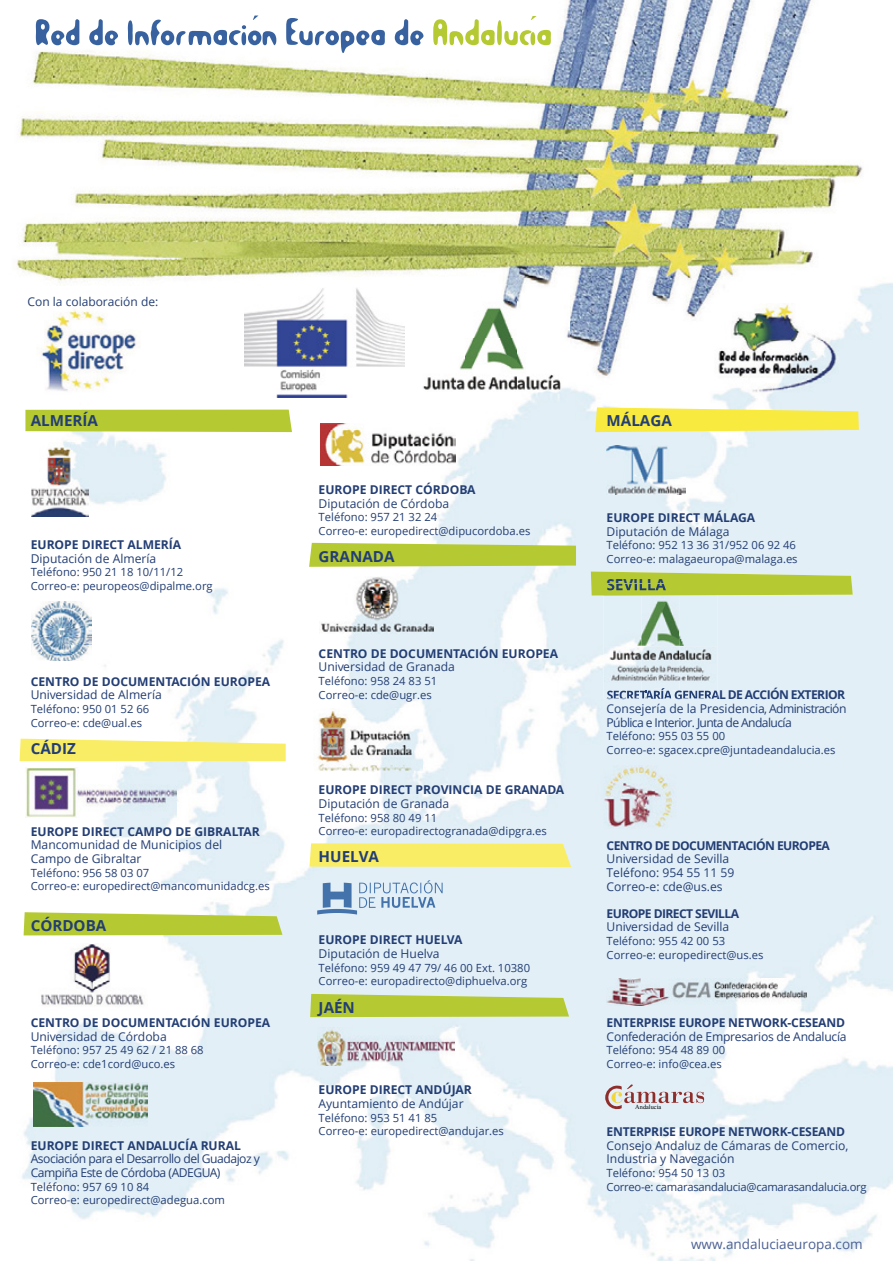
<style>
.page{position:relative;width:893px;height:1263px;background:#fff}
.page>*{position:absolute;margin:0;border:0;box-sizing:border-box;transform-origin:0 0}
.t1{font:700 15.15px "Open Sans";color:#233e74}
.t2{font:13.5px "Open Sans";color:#4b6093}
.t3{font:12.15px/13.6px "Open Sans";color:#233e74}
.t4{font:700 12.15px "Open Sans";color:#233e74}
.t5{font:700 12.15px "Open Sans";letter-spacing:-.05em;color:#233e74}
.t6{font:12.15px/13.6px "Open Sans";letter-spacing:-.05em;color:#233e74}
.t7{font:12.15px/13.6px "Open Sans";letter-spacing:-.04em;color:#233e74}
.t8{font:700 12.15px "Open Sans";letter-spacing:-.02em;color:#233e74}
.t9{font:12.15px "Open Sans";letter-spacing:-.02em;color:#233e74}
.t10{font:12px "Open Sans";color:#233e74}
.t11{font:11.25px/13.6px "Open Sans";color:#233e74}
.t12{font:11.25px/13.6px "Open Sans";letter-spacing:-.025em;color:#233e74}
.t13{font:6.3px "Times New Roman";color:#010202}
.s1{font-size:12.15px}
</style>
<div class="page">
<img style="left:17px;top:0;width:876px;height:1261px">
<img style="left:715px;top:303px;width:124px;height:94px">
<img style="left:36px;top:303px;width:105px;height:95px">
<svg style="left:433px;top:16px;width:118px;height:29px"></svg>
<svg style="left:36px;top:16px;width:387px;height:37px"></svg>
<img style="left:317px;top:1027px;width:137px;height:39px">
<img style="left:320px;top:576px;width:114px;height:57px">
<svg style="left:309px;top:543px;width:267px;height:24px;background:#bacc44"></svg>
<svg style="left:310px;top:843px;width:261px;height:24px;background:#f7ed6d"></svg>
<svg style="left:24px;top:912px;width:258px;height:23px;background:#bbce47"></svg>
<svg style="left:20px;top:739px;width:266px;height:22px;background:#f8ee75"></svg>
<div style="left:25px;top:410px;width:267px;height:22px;background:#b5c932"></div>
<img style="left:607px;top:445px;width:78px;height:49px">
<svg style="left:591px;top:571px;width:262px;height:24px;background:#bbce4e"></svg>
<img style="left:31px;top:442px;width:57px;height:74px">
<img style="left:314px;top:708px;width:109px;height:65px">
<img style="left:320px;top:423px;width:135px;height:43px">
<svg style="left:595px;top:407px;width:264px;height:25px;background:#f6eb59"></svg>
<img style="left:31px;top:601px;width:61px;height:60px">
<img style="left:26px;top:767px;width:150px;height:51px">
<img style="left:607px;top:979px;width:199px;height:26px">
<img style="left:596px;top:766px;width:84px;height:64px">
<svg style="left:317px;top:880px;width:126px;height:34px;background:#b5cce1"></svg>
<svg style="left:605px;top:1084px;width:99px;height:26px;background:#d2c9cc"></svg>
<img style="left:33px;top:1082px;width:115px;height:44px">
<img style="left:31px;top:943px;width:117px;height:69px">
<svg style="left:310px;top:994px;width:259px;height:23px;background:#b9cc46"></svg>
<img style="left:245px;top:287px;width:159px;height:111px">
<img style="left:603px;top:584px;width:114px;height:114px">
<img style="left:607px;top:584px;width:59px;height:6px">
<img style="left:607px;top:691px;width:19px;height:7px">
<svg style="left:627px;top:688px;width:55px;height:11px"></svg>
<img style="left:683px;top:691px;width:21px;height:7px">
<svg style="left:705px;top:691px;width:12px;height:8px"></svg>
<img style="left:414px;top:284px;width:155px;height:108px">
<p class="t10" style="left:27px;top:294px;width:132px"><span class="s1">C</span>on la colaboración de:</p>
<h1 class="t1" style="left:31px;top:410px;width:69px">ALMERÍA</h1>
<p class="t4" style="left:31px;top:536px;width:152px">EUROPE DIRECT ALMERÍA</p>
<p class="t3" style="left:31px;top:551px;width:127px">Diputación de Almería</p>
<p class="t11" style="left:31px;top:565px;width:184px">Teléfono: 950 21 18 10/11/12<br>Correo-e: peuropeos@dipalme.org</p>
<p class="t4" style="left:31px;top:673px;width:241px">CENTRO DE DOCUMENTACIÓN EUROPEA</p>
<p class="t3" style="left:31px;top:688px;width:133px">Universidad de Almería</p>
<p class="t11" style="left:31px;top:702px;width:120px">Teléfono: 950 01 52 66<br>Correo-e: cde@ual.es</p>
<h1 class="t1" style="left:31px;top:738px;width:47px">CÁDIZ</h1>
<p class="t4" style="left:31px;top:823px;width:231px">EUROPE DIRECT CAMPO DE GIBRALTAR</p>
<p class="t3" style="left:31px;top:838px;width:193px">Mancomunidad de Municipios del<br>Campo de Gibraltar</p>
<p class="t11" style="left:31px;top:865px;width:241px">Teléfono: 956 58 03 07<br>Correo-e: europedirect@mancomunidadcg.es</p>
<h1 class="t1" style="left:31px;top:915px;width:77px">CÓRDOBA</h1>
<p class="t4" style="left:31px;top:1014px;width:241px">CENTRO DE DOCUMENTACIÓN EUROPEA</p>
<p class="t3" style="left:31px;top:1029px;width:138px">Universidad de Córdoba</p>
<p class="t11" style="left:31px;top:1043px;width:175px">Teléfono: 957 25 49 62 / 21 88 68<br>Correo-e: cde1cord@uco.es</p>
<p class="t4" style="left:31px;top:1137px;width:212px">EUROPE DIRECT ANDALUCÍA RURAL</p>
<p class="t7" style="left:31px;top:1152px;width:231px">Asociación para el Desarrollo del Guadajoz y<br>Campiña Este de Córdoba (ADEGUA)</p>
<p class="t11" style="left:31px;top:1179px;width:196px">Teléfono: 957 69 10 84<br>Correo-e: europedirect@adegua.com</p>
<p class="t4" style="left:319px;top:481px;width:159px">EUROPE DIRECT CÓRDOBA</p>
<p class="t3" style="left:319px;top:496px;width:132px">Diputación de Córdoba</p>
<p class="t11" style="left:319px;top:510px;width:213px">Teléfono: 957 21 32 24<br>Correo-e: europedirect@dipucordoba.es</p>
<h1 class="t1" style="left:319px;top:546px;width:77px">GRANADA</h1>
<p class="t4" style="left:319px;top:645px;width:241px">CENTRO DE DOCUMENTACIÓN EUROPEA</p>
<p class="t3" style="left:319px;top:660px;width:138px">Universidad de Granada</p>
<p class="t11" style="left:319px;top:674px;width:120px">Teléfono: 958 24 83 51<br>Correo-e: cde@ugr.es</p>
<p class="t4" style="left:319px;top:781px;width:247px">EUROPE DIRECT PROVINCIA DE GRANADA</p>
<p class="t3" style="left:319px;top:796px;width:132px">Diputación de Granada</p>
<p class="t11" style="left:319px;top:810px;width:230px">Teléfono: 958 80 49 11<br>Correo-e: europadirectogranada@dipgra.es</p>
<h1 class="t1" style="left:319px;top:846px;width:62px">HUELVA</h1>
<p class="t4" style="left:319px;top:931px;width:145px">EUROPE DIRECT HUELVA</p>
<p class="t3" style="left:319px;top:946px;width:122px">Diputación de Huelva</p>
<p class="t11" style="left:319px;top:960px;width:213px">Teléfono: 959 49 47 79/ 46 00 Ext. 10380<br>Correo-e: europadirecto@diphuelva.org</p>
<h1 class="t1" style="left:319px;top:996px;width:38px">JAÉN</h1>
<p class="t4" style="left:319px;top:1081px;width:155px">EUROPE DIRECT ANDÚJAR</p>
<p class="t3" style="left:319px;top:1096px;width:147px">Ayuntamiento de Andújar</p>
<p class="t11" style="left:319px;top:1110px;width:187px">Teléfono: 953 51 41 85<br>Correo-e: europedirect@andujar.es</p>
<h1 class="t1" style="left:607px;top:410px;width:67px">MÁLAGA</h1>
<p class="t4" style="left:607px;top:509px;width:150px">EUROPE DIRECT MÁLAGA</p>
<p class="t3" style="left:607px;top:524px;width:124px">Diputación de Málaga</p>
<p class="t11" style="left:607px;top:538px;width:193px">Teléfono: 952 13 36 31/952 06 92 46<br>Correo-e: malagaeuropa@malaga.es</p>
<h1 class="t1" style="left:607px;top:574px;width:61px">SEVILLA</h1>
<p class="t5" style="left:607px;top:686px;width:240px">SECRETARÍA GENERAL DE ACCIÓN EXTERIOR</p>
<p class="t6" style="left:607px;top:701px;width:241px">Consejería de la Presidencia, Administración<br>Pública e Interior. Junta de Andalucía</p>
<p class="t11" style="left:607px;top:729px;width:230px">Teléfono: 955 03 55 00<br>Correo-e: sgacex.cpre@juntadeandalucia.es</p>
<p class="t5" style="left:607px;top:836px;width:225px">CENTRO DE DOCUMENTACIÓN EUROPEA</p>
<p class="t3" style="left:607px;top:852px;width:129px">Universidad de Sevilla<br>Teléfono: 954 55 11 59<br>Correo-e: cde@us.es</p>
<p class="t5" style="left:607px;top:905px;width:134px">EUROPE DIRECT SEVILLA</p>
<p class="t3" style="left:607px;top:920px;width:124px">Universidad de Sevilla</p>
<p class="t11" style="left:607px;top:934px;width:158px">Teléfono: 955 42 00 53<br>Correo-e: europedirect@us.es</p>
<p class="t8" style="left:607px;top:1014px;width:240px">ENTERPRISE EUROPE NETWORK-CESEAND</p>
<p class="t9" style="left:607px;top:1028px;width:242px">Confederación de Empresarios de Andalucía</p>
<p class="t11" style="left:607px;top:1043px;width:120px">Teléfono: 954 48 89 00<br>Correo-e: info@cea.es</p>
<p class="t13" style="left:635px;top:1103px;width:27px">Andalucía</p>
<p class="t8" style="left:607px;top:1123px;width:240px">ENTERPRISE EUROPE NETWORK-CESEAND</p>
<p class="t3" style="left:607px;top:1138px;width:243px">Consejo Andaluz de Cámaras de Comercio,<br>Industria y Navegación</p>
<p class="t12" style="left:607px;top:1166px;width:262px">Teléfono: 954 50 13 03<br>Correo-e: camarasandalucia@camarasandalucia.org</p>
<p class="t2" style="left:691px;top:1234px;width:173px">www.andaluciaeuropa.com</p>
</div>
